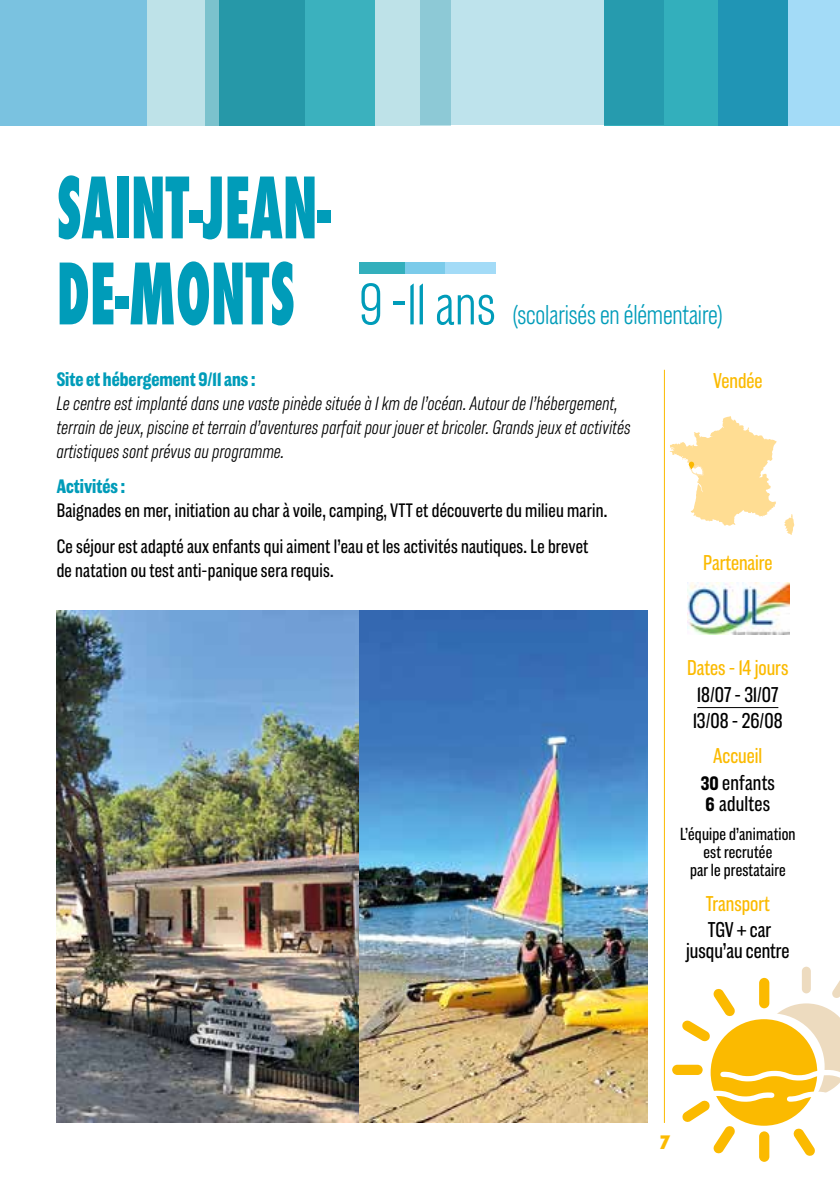
<style>
.page{position:relative;width:840px;height:1191px;background:#fff}
.page>*{position:absolute;margin:0;border:0;box-sizing:border-box;transform-origin:0 0}
.t1{font:800 condensed 82px "Futura";color:#009cb9;scale:.66 1}
.t2{font:300 28px "Americane Cond";letter-spacing:-.005em;color:#009cb9}
.t3{font:22px/26.6px "Americane Cond";color:#fbba00;text-align:center}
.t4{font:22px/26.6px "Americane Cond";color:#000}
.t5{font:italic 300 20px/24px "Americane Cond";letter-spacing:.01em;color:#000}
.t6{font:20px/35.4px "Americane Cond";letter-spacing:.01em;color:#000}
.t7{font:700 20px "Americane Cond";color:#009cb9}
.t8{font:18px/18px "Americane Cond";letter-spacing:.01em;color:#000;text-align:center}
.t9{font:800 condensed 18px "Futura";color:#fbba00}
.s1{font-family:"Futura";font-weight:800;font-stretch:condensed;font-size:82px}
.s2{font-size:60px}
.s3{font-weight:700;font-size:20px;color:#000}
.s4{color:#000}
.s5{font-weight:700;font-size:20px}
</style>
<div class="page">
<div style="left:359px;top:262px;width:85px;height:12px;background:#33afbc"></div>
<svg style="left:405px;top:262px;width:90px;height:12px"></svg>
<div style="left:604px;top:0;width:182px;height:125px;background:#33afbc"></div>
<div style="left:0;top:0;width:450px;height:125px;background:#bee2e8"></div>
<svg style="left:420px;top:0;width:243px;height:125px;background:#92ceda"></svg>
<div style="left:219px;top:0;width:155px;height:125px;background:#3bb1be"></div>
<svg style="left:205px;top:0;width:99px;height:125px;background:#329ead"></svg>
<div style="left:0;top:0;width:147px;height:125px;background:#7ac2e0"></div>
<svg style="left:718px;top:0;width:121px;height:125px;background:#57b2d0"></svg>
<hr style="left:663px;top:370px;width:1px;height:753px;background:#fbba00">
<hr style="left:697px;top:707px;width:80px;height:1px;background:#000">
<svg style="left:670px;top:416px;width:123px;height:119px"></svg>
<svg style="left:688px;top:461px;width:5px;height:8px"></svg>
<img style="left:57px;top:610px;width:302px;height:513px">
<img style="left:359px;top:610px;width:288px;height:513px">
<img style="left:687px;top:582px;width:101px;height:52px">
<svg style="left:800px;top:965px;width:11px;height:29px"></svg>
<div style="left:798px;top:964px;width:14px;height:32px;border:3px solid #fff;border-radius:6px"></div>
<div style="left:755px;top:1128px;width:16px;height:36px;border:3px solid #fff;border-radius:7px"></div>
<svg style="left:663px;top:970px;width:176px;height:190px"></svg>
<h1 class="t1" style="left:57px;top:152px;width:416px">SAINT-JEAN-</h1>
<h2 class="t2" style="left:57px;top:298px;width:667px"><span class="s1">DE-MONTS</span> <span class="s2">9-11 ans</span> (scolarisés en élémentaire)</h2>
<p class="t7" style="left:57px;top:367px;width:200px">Site et hébergement 9/11 ans :</p>
<p class="t5" style="left:57px;top:391px;width:575px">Le centre est implanté dans une vaste pinède située à 1 km de l’océan. Autour de l’hébergement, terrain de jeux, piscine et terrain d’aventures parfait pour jouer et bricoler. Grands jeux et activités artistiques sont prévus au programme.</p>
<p class="t7" style="left:57px;top:474px;width:70px">Activités :</p>
<p class="t6" style="left:57px;top:493px;width:551px">Baignades en mer, initiation au char à voile, camping, VTT et découverte du milieu marin.<br>Ce séjour est adapté aux enfants qui aiment l’eau et les activités nautiques. Le brevet</p>
<p class="t6" style="left:57px;top:552px;width:278px">de natation ou test anti-panique sera requis.</p>
<p class="t3" style="left:712px;top:366px;width:51px">Vendée</p>
<p class="t3" style="left:702px;top:549px;width:71px">Partenaire</p>
<p class="t3" style="left:686px;top:654px;width:103px">Dates - 14 jours</p>
<p class="t4" style="left:692px;top:680px;width:91px">18/07 - 31/07<br>13/08 - 26/08</p>
<p class="t3" style="left:700px;top:742px;width:76px">Accueil<br><span class="s3">30</span> <span class="s4">enfants</span></p>
<p class="t4" style="left:705px;top:790px;width:66px"><span class="s5">6</span> adultes</p>
<p class="t8" style="left:679px;top:825px;width:117px">L’équipe d’animation est recrutée<br>par le prestataire</p>
<p class="t3" style="left:705px;top:890px;width:66px">Transport</p>
<p class="t4" style="left:685px;top:919px;width:105px;line-height:21px;text-align:center">TGV + car jusqu’au centre</p>
<p class="t9" style="left:659px;top:1130px;width:12px">7</p>
</div>
